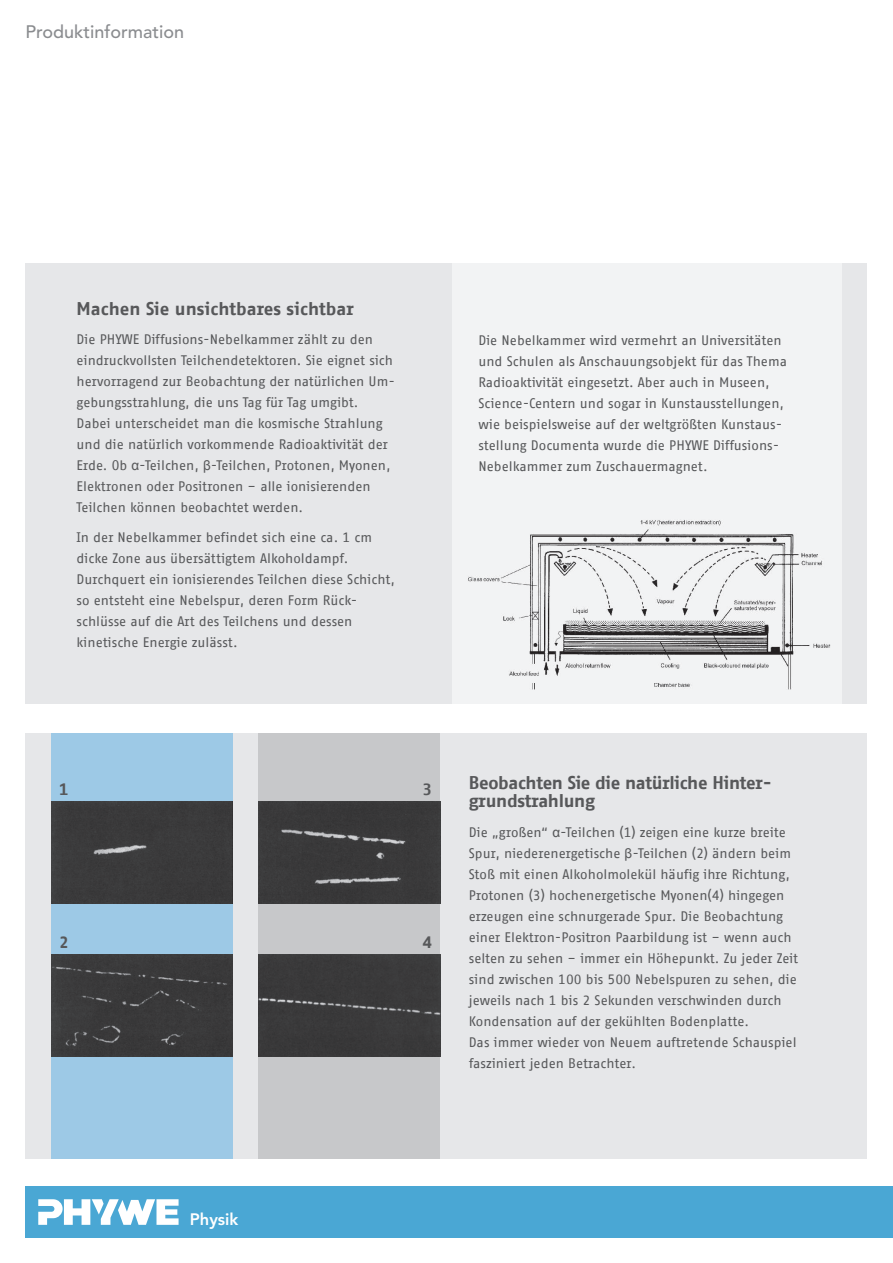
<style>
.page{position:relative;width:893px;height:1263px;background:#fff}
.page>*{position:absolute;margin:0;border:0;box-sizing:border-box;transform-origin:0 0}
.t1{font:700 18px/18px "Fago Office Sans CE";letter-spacing:-.02em;color:#57585a}
.t2{font:700 18px "Fago Office Sans CE";color:#57585a}
.t3{font:500 18px "Avenir LT Std";color:#8a8c8f}
.t4{font:800 16.5px "Avenir LT Std";color:#fff}
.t5{font:700 16.5px "Fago Office Sans CE";color:#57585a}
.t6{font:13.5px/21px "Fago Office Sans CE";color:#57585a}
.s1{font-family:"Arial"}
</style>
<div class="page">
<div style="left:26px;top:733px;width:841px;height:426px;background:#e6e7e9"></div>
<div style="left:258px;top:733px;width:182px;height:426px;background:#c7c8ca"></div>
<div style="left:51px;top:733px;width:182px;height:426px;background:#9dc9e6"></div>
<div style="left:26px;top:264px;width:841px;height:440px;background:#e6e7e9"></div>
<div style="left:453px;top:264px;width:389px;height:395px;background:#f2f3f4"></div>
<div style="left:453px;top:501px;width:389px;height:203px;background:#f2f3f4"></div>
<img style="left:468px;top:520px;width:363px;height:170px">
<div style="left:258px;top:801px;width:182px;height:103px;background:#3a393a"></div>
<div style="left:51px;top:955px;width:182px;height:102px;background:#3a393a"></div>
<div style="left:51px;top:801px;width:182px;height:103px;background:#3b3a3b"></div>
<div style="left:258px;top:955px;width:182px;height:102px;background:#3a393a"></div>
<div style="left:26px;top:1186px;width:867px;height:51px;background:#4aa7d4"></div>
<svg style="left:38px;top:1199px;width:141px;height:26px"></svg>
<h1 class="t3" style="left:26px;top:22px;width:160px">Produktinformation</h1>
<h1 class="t2" style="left:77px;top:298px;width:279px">Machen Sie unsichtbares sichtbar</h1>
<p class="t6" style="left:77px;top:329px;width:320px">Die PHYWE Diffusions-Nebelkammer zählt zu den eindruckvollsten Teilchendetektoren. Sie eignet sich hervorragend zur Beobachtung der natürlichen Um&shy;gebungsstrahlung, die uns Tag für Tag umgibt.<br>Dabei unterscheidet man die kosmische Strahlung und die natürlich vorkommende Radioaktivität der Erde. Ob <span class="s1">α</span>-Teilchen, <span class="s1">β</span>-Teilchen, Protonen, Myonen, Elektronen oder Positronen – alle ionisierenden Teilchen können beobachtet werden.</p>
<p class="t6" style="left:77px;top:527px;width:320px">In der Nebelkammer befindet sich eine ca. 1 cm dicke Zone aus übersättigtem Alkoholdampf.<br>Durchquert ein ionisierendes Teilchen diese Schicht, so entsteht eine Nebelspur, deren Form Rück&shy;schlüsse auf die Art des Teilchens und dessen kinetische Energie zulässt.</p>
<p class="t6" style="left:478px;top:329px;width:310px">Die Nebelkammer wird vermehrt an Universitäten und Schulen als Anschauungsobjekt für das Thema Radioaktivität eingesetzt. Aber auch in Museen, Science-Centern und sogar in Kunstausstellungen, wie beispielsweise auf der weltgrößten Kunstaus&shy;stellung Documenta wurde die PHYWE Diffusions-Nebelkammer zum Zuschauermagnet.</p>
<p class="t5" style="left:59px;top:779px;width:11px">1</p>
<p class="t5" style="left:59px;top:932px;width:11px">2</p>
<p class="t5" style="left:423px;top:779px;width:11px">3</p>
<p class="t5" style="left:423px;top:932px;width:11px">4</p>
<h1 class="t1" style="left:469px;top:773px;width:304px">Beobachten Sie die natürliche Hinter&shy;grundstrahlung</h1>
<p class="t6" style="left:469px;top:821px;width:331px">Die „großen“ <span class="s1">α</span>-Teilchen (1) zeigen eine kurze breite Spur, niederenergetische <span class="s1">β</span>-Teilchen (2) ändern beim Stoß mit einen Alkoholmolekül häufig ihre Richtung, Protonen (3) hochenergetische Myonen(4) hingegen erzeugen eine schnurgerade Spur. Die Beobachtung einer Elektron-Positron Paarbildung ist – wenn auch selten zu sehen – immer ein Höhepunkt. Zu jeder Zeit sind zwischen 100 bis 500 Nebelspuren zu sehen, die jeweils nach 1 bis 2 Sekunden verschwinden durch Kondensation auf der gekühlten Bodenplatte.<br>Das immer wieder von Neuem auftretende Schauspiel fasziniert jeden Betrachter.</p>
<p class="t4" style="left:190px;top:1212px;width:50px">Physik</p>
</div>
